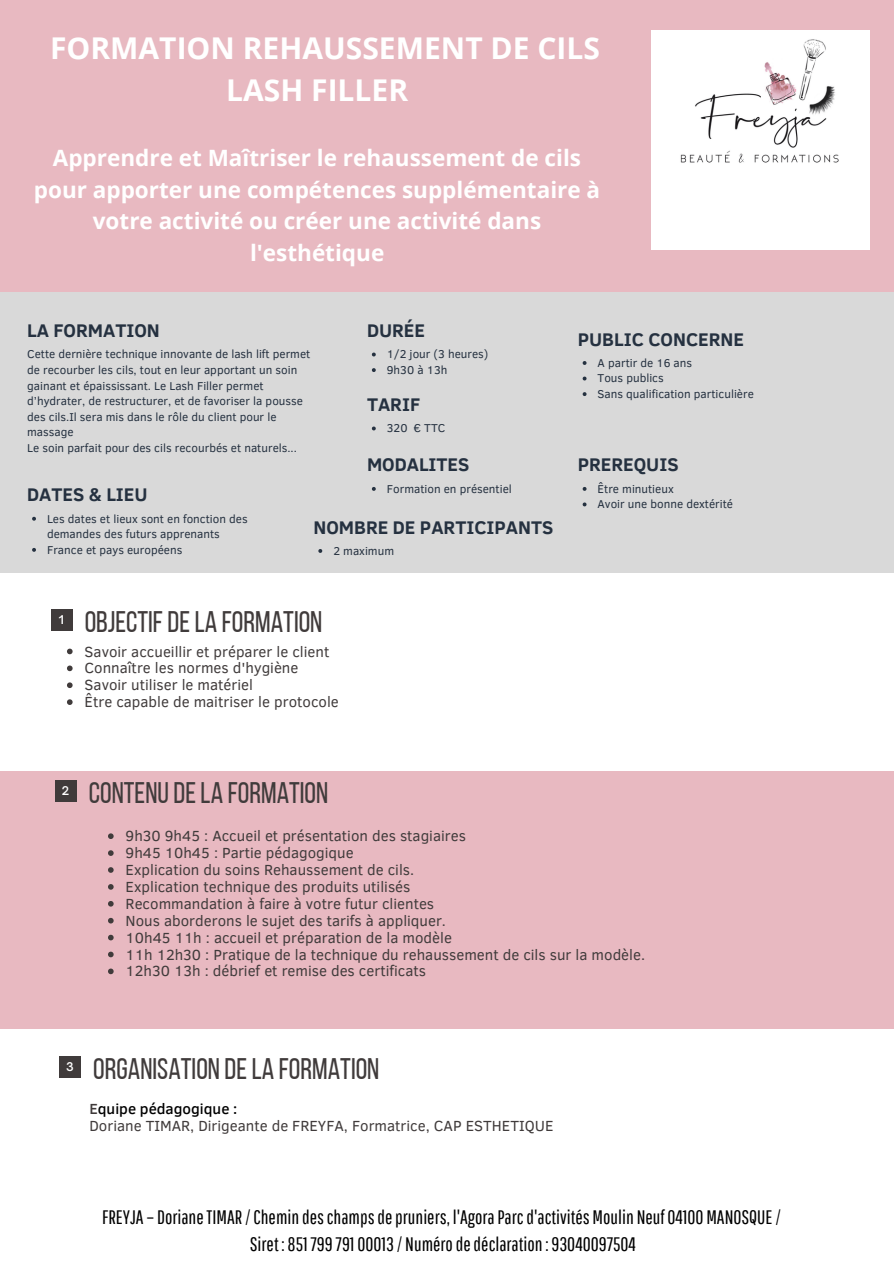
<style>
.page{position:relative;width:894px;height:1264px;background:#fff}
.page>*{position:absolute;margin:0;border:0;box-sizing:border-box;transform-origin:0 0}
.t1{font:700 30px/41.7px "Open Sans";color:#fff;text-align:center}
.t2{font:29.7px "Bebas Neue";color:#403b3b}
.t3{font:700 22.5px/31.5px "Open Sans";color:#fff;text-align:center}
.t4{font:19.5px "Pathway Gothic One";color:#000}
.t5{font:700 18.75px "Clear Sans";color:#253140}
.t6{font:15px "Clear Sans";color:#403b3b}
.t7{font:500 15px "Clear Sans";color:#000}
.t8{font:11.7px/15.6px "Clear Sans";color:#253140}
.t9{font:600 11.55px "Open Sauce One";color:#fff}
.s1{color:#403b3b}
</style>
<div class="page">
<div style="left:0;top:286px;width:893px;height:286px;background:#d9d9d9"></div>
<div style="left:0;top:0;width:893px;height:292px;background:#e8b9c1"></div>
<div style="left:50px;top:609px;width:22px;height:22px;background:#403b3b"></div>
<div style="left:0;top:770px;width:893px;height:258px;background:#e8b9c1"></div>
<div style="left:55px;top:780px;width:22px;height:22px;background:#403b3b"></div>
<img style="left:651px;top:31px;width:218px;height:218px">
<svg style="left:372px;top:368px;width:3px;height:4px"></svg>
<svg style="left:582px;top:361px;width:4px;height:4px"></svg>
<svg style="left:582px;top:376px;width:4px;height:4px"></svg>
<svg style="left:582px;top:392px;width:4px;height:4px"></svg>
<svg style="left:67px;top:648px;width:6px;height:6px"></svg>
<svg style="left:67px;top:665px;width:6px;height:6px"></svg>
<svg style="left:67px;top:682px;width:6px;height:6px"></svg>
<svg style="left:67px;top:699px;width:6px;height:6px"></svg>
<svg style="left:108px;top:833px;width:6px;height:6px"></svg>
<svg style="left:108px;top:850px;width:6px;height:5px"></svg>
<svg style="left:108px;top:867px;width:6px;height:5px"></svg>
<svg style="left:108px;top:884px;width:6px;height:5px"></svg>
<svg style="left:108px;top:901px;width:6px;height:5px"></svg>
<svg style="left:108px;top:917px;width:6px;height:6px"></svg>
<svg style="left:108px;top:934px;width:6px;height:6px"></svg>
<svg style="left:108px;top:951px;width:6px;height:6px"></svg>
<svg style="left:108px;top:968px;width:6px;height:6px"></svg>
<svg style="left:372px;top:426px;width:3px;height:4px"></svg>
<svg style="left:372px;top:487px;width:3px;height:4px"></svg>
<svg style="left:32px;top:517px;width:4px;height:3px"></svg>
<svg style="left:32px;top:548px;width:4px;height:4px"></svg>
<svg style="left:582px;top:487px;width:4px;height:4px"></svg>
<svg style="left:582px;top:502px;width:4px;height:4px"></svg>
<svg style="left:318px;top:549px;width:4px;height:4px"></svg>
<div style="left:59px;top:1056px;width:22px;height:21px;background:#403b3b"></div>
<p class="t1" style="left:50px;top:27px;width:551px">FORMATION REHAUSSEMENT DE CILS<br>LASH FILLER</p>
<p class="t3" style="left:34px;top:142px;width:567px">Apprendre et Maîtriser le rehaussement de cils pour apporter une compétences supplémentaire à votre activité ou créer une activité dans l'esthétique</p>
<p class="t5" style="left:367px;top:317px;width:60px">DURÉE</p>
<p class="t8" style="left:387px;top:346px;width:103px">1/2 jour (3 heures)</p>
<p class="t8" style="left:387px;top:361px;width:62px">9h30 à 13h</p>
<p class="t5" style="left:27px;top:317px;width:134px">LA FORMATION</p>
<p class="t8" style="left:27px;top:346px;width:284px">Cette dernière technique innovante de lash lift permet de recourber les cils, tout en leur apportant un soin gainant et épaississant. Le Lash Filler permet d’hydrater, de restructurer, et de favoriser la pousse des cils.Il sera mis dans le rôle du client pour le massage</p>
<p class="t8" style="left:27px;top:439px;width:271px">Le soin parfait pour des cils recourbés et naturels...</p>
<p class="t5" style="left:367px;top:391px;width:55px">TARIF</p>
<p class="t8" style="left:387px;top:420px;width:60px">320 € TTC</p>
<p class="t5" style="left:367px;top:451px;width:104px">MODALITES</p>
<p class="t8" style="left:387px;top:480px;width:126px">Formation en présentiel</p>
<p class="t5" style="left:27px;top:481px;width:122px">DATES &amp; LIEU</p>
<p class="t8" style="left:47px;top:510px;width:202px">Les dates et lieux sont en fonction des demandes des futurs apprenants</p>
<p class="t8" style="left:47px;top:541px;width:137px">France et pays européens</p>
<p class="t5" style="left:313px;top:513px;width:241px">NOMBRE DE PARTICIPANTS</p>
<p class="t8" style="left:333px;top:542px;width:62px">2 maximum</p>
<p class="t9" style="left:59px;top:612px;width:7px">1</p>
<p class="t2" style="left:85px;top:609px;width:239px">OBJECTIFDELA FORMATION</p>
<p class="t6" style="left:85px;top:640px;width:246px">Savoir accueillir et préparer le client</p>
<p class="t6" style="left:85px;top:657px;width:215px">Connaître les normes d'hygiène</p>
<p class="t6" style="left:85px;top:674px;width:170px">Savoir utiliser le matériel</p>
<p class="t6" style="left:85px;top:691px;width:256px">Être capable de maitriser le protocole</p>
<p class="t5" style="left:577px;top:325px;width:168px">PUBLIC CONCERNE</p>
<p class="t8" style="left:597px;top:354px;width:96px">A partir de 16 ans</p>
<p class="t8" style="left:597px;top:370px;width:68px">Tous publics</p>
<p class="t8" style="left:597px;top:385px;width:158px">Sans qualification particulière</p>
<p class="t5" style="left:577px;top:451px;width:102px">PREREQUIS</p>
<p class="t8" style="left:597px;top:480px;width:78px">Être minutieux</p>
<p class="t8" style="left:597px;top:496px;width:137px">Avoir une bonne dextérité</p>
<p class="t9" style="left:62px;top:783px;width:9px">2</p>
<p class="t2" style="left:89px;top:780px;width:241px">CONTENUDELA FORMATION</p>
<p class="t6" style="left:126px;top:825px;width:342px">9h30 9h45 : Accueil et présentation des stagiaires</p>
<p class="t6" style="left:126px;top:842px;width:229px">9h45 10h45 : Partie pédagogique</p>
<p class="t6" style="left:126px;top:858px;width:290px">Explication du soins Rehaussement de cils.</p>
<p class="t6" style="left:126px;top:875px;width:286px">Explication technique des produits utilisés</p>
<p class="t6" style="left:126px;top:892px;width:310px">Recommandation à faire à votre futur clientes</p>
<p class="t6" style="left:126px;top:909px;width:322px">Nous aborderons le sujet des tarifs à appliquer.</p>
<p class="t6" style="left:126px;top:926px;width:328px">10h45 11h : accueil et préparation de la modèle</p>
<p class="t6" style="left:126px;top:943px;width:521px">11h 12h30 : Pratique de la technique du rehaussement de cils sur la modèle.</p>
<p class="t6" style="left:126px;top:960px;width:302px">12h30 13h : débrief et remise des certificats</p>
<p class="t9" style="left:66px;top:1059px;width:9px">3</p>
<p class="t2" style="left:93px;top:1056px;width:287px">ORGANISATION DELA FORMATION</p>
<p class="t7" style="left:89px;top:1097px;width:149px"><span class="s1">E</span>quipe pédagogique :</p>
<p class="t6" style="left:89px;top:1114px;width:465px">Doriane TIMAR, Dirigeante de FREYFA, Formatrice, CAP ESTHETIQUE</p>
<p class="t4" style="left:102px;top:1205px;width:680px">FREYJA – DorianeTIMAR/Chemindeschampsdepruniers, l'AgoraParcd'activités Moulin Neuf 04100 MANOSQUE/</p>
<p class="t4" style="left:250px;top:1232px;width:387px">Siret : 851799 791 00013 / Numérodedéclaration: 93040097504</p>
</div>
